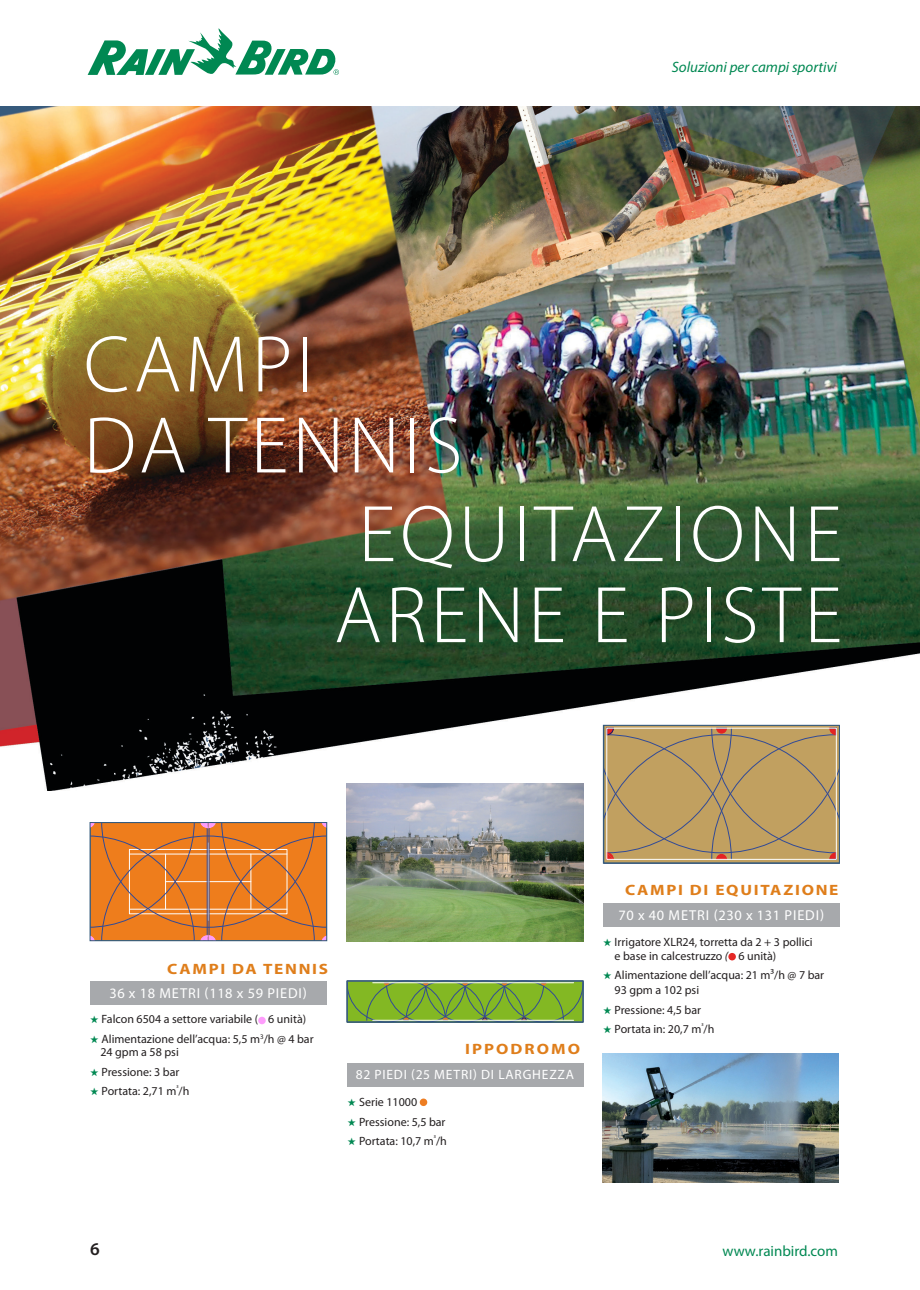
<style>
.page{position:relative;width:920px;height:1290px;background:#fff}
.page>*{position:absolute;margin:0;border:0;box-sizing:border-box;transform-origin:0 0}
.t1{font:300 81px/81px "Myriad Pro";letter-spacing:.05em;color:#fff}
.t2{font:600 18px "Myriad Pro";color:#231f20}
.t3{font:700 15px "Myriad Pro";letter-spacing:.1em;color:#df7e1b;scale:1.15 1}
.t4{font:italic 15px "Myriad Pro";color:#008852}
.t5{font:15px "Myriad Pro";color:#008852}
.t6{font:700 15px "Myriad Pro";letter-spacing:.12em;color:#df7e1b;scale:1.15 1}
.t7{font:14.4px "Myriad Pro";letter-spacing:.06em;color:#fff}
.t8{font:13.5px "Myriad Pro";letter-spacing:.06em;color:#fff}
.t9{font:12px/13.5px "Myriad Pro";color:#231f20}
.s1{color:#008852}
.s2{font-style:italic}
</style>
<div class="page">
<svg style="left:88px;top:28px;width:251px;height:47px"></svg>
<img style="left:0;top:107px;width:920px;height:683px">
<img style="left:347px;top:783px;width:236px;height:158px">
<img style="left:603px;top:1053px;width:235px;height:130px">
<div style="left:258px;top:1017px;width:8px;height:7px;background:#fe9dfc;border-radius:50%"></div>
<div style="left:728px;top:953px;width:8px;height:7px;background:#e52826;border-radius:50%"></div>
<div style="left:420px;top:1098px;width:7px;height:8px;background:#ed7d22;border-radius:50%"></div>
<div style="left:90px;top:981px;width:237px;height:24px;background:#a7a9ac"></div>
<div style="left:347px;top:1063px;width:236px;height:23px;background:#a7a9ac"></div>
<div style="left:603px;top:903px;width:237px;height:23px;background:#a7a9ac"></div>
<svg style="left:349px;top:983px;width:232px;height:37px;background:#7dae2f"></svg>
<div style="left:347px;top:981px;width:236px;height:41px;border:1px solid #365b7d"></div>
<svg style="left:92px;top:824px;width:233px;height:115px;background:#e37e2b"></svg>
<div style="left:90px;top:822px;width:237px;height:119px;border:1px solid #365b7d"></div>
<svg style="left:605px;top:728px;width:233px;height:132px;background:#ba9b62"></svg>
<div style="left:606px;top:728px;width:231px;height:132px;border:1px solid #fff"></div>
<div style="left:603px;top:725px;width:237px;height:138px;border:1px solid #365b7d"></div>
<p class="t4" style="left:672px;top:58px;width:167px">Soluzioni per campi sportivi</p>
<h1 class="t1" style="left:84px;top:325px;width:380px">CAMPI<br>DA TENNIS</h1>
<h1 class="t1" style="left:334px;top:495px;width:510px">EQUITAZIONE<br>ARENE E PISTE</h1>
<p class="t3" style="left:625px;top:880px;width:187px">CAMPI DI EQUITAZIONE</p>
<p class="t3" style="left:167px;top:959px;width:141px">CAMPI DA TENNIS</p>
<p class="t7" style="left:109px;top:986px;width:199px">36 x 18 METRI (118 x 59 PIEDI)</p>
<p class="t9" style="left:90px;top:1013px;width:218px"><span class="s1">★</span> Falcon 6504 a settore variabile ( 6 unità)</p>
<p class="t9" style="left:100px;top:1032px;width:215px;text-indent:-10px"><span class="s1">★</span> Alimentazione dell’acqua: 5,5 m<sup>3</sup>/h @ 4 bar<br>24 gpm a 58 psi</p>
<p class="t9" style="left:90px;top:1065px;width:91px"><span class="s1">★</span> Pressione: 3 bar</p>
<p class="t9" style="left:90px;top:1085px;width:101px"><span class="s1">★</span> Portata: 2,71 m<sup>³</sup>/h</p>
<p class="t6" style="left:465px;top:1039px;width:101px">IPPODROMO</p>
<p class="t8" style="left:356px;top:1067px;width:220px">82 PIEDI (25 METRI) DI LARGHEZZA</p>
<p class="t9" style="left:348px;top:1096px;width:71px"><span class="s1">★</span> Serie 11000</p>
<p class="t9" style="left:348px;top:1115px;width:99px"><span class="s1">★</span> Pressione: 5,5 bar</p>
<p class="t9" style="left:348px;top:1135px;width:101px"><span class="s1">★</span> Portata: 10,7 m<sup>³</sup>/h</p>
<p class="t7" style="left:618px;top:907px;width:207px">70 x 40 METRI (230 x 131 PIEDI)</p>
<p class="t9" style="left:615px;top:935px;width:200px;text-indent:-11px"><span class="s1">★</span> Irrigatore XLR24, torretta da 2 + 3 pollici e base in calcestruzzo <span class="s2">(</span> 6 unità)</p>
<p class="t9" style="left:615px;top:968px;width:211px;line-height:15px;text-indent:-11px"><span class="s1">★</span> Alimentazione dell’acqua: 21 m³/h @ 7 bar<br>93 gpm a 102 psi</p>
<p class="t9" style="left:603px;top:1003px;width:99px"><span class="s1">★</span> Pressione: 4,5 bar</p>
<p class="t9" style="left:603px;top:1022px;width:113px"><span class="s1">★</span> Portata in: 20,7 m<sup>³</sup>/h</p>
<h2 class="t2" style="left:90px;top:1238px;width:11px">6</h2>
<p class="t5" style="left:722px;top:1242px;width:117px">www.rainbird.com</p>
</div>
